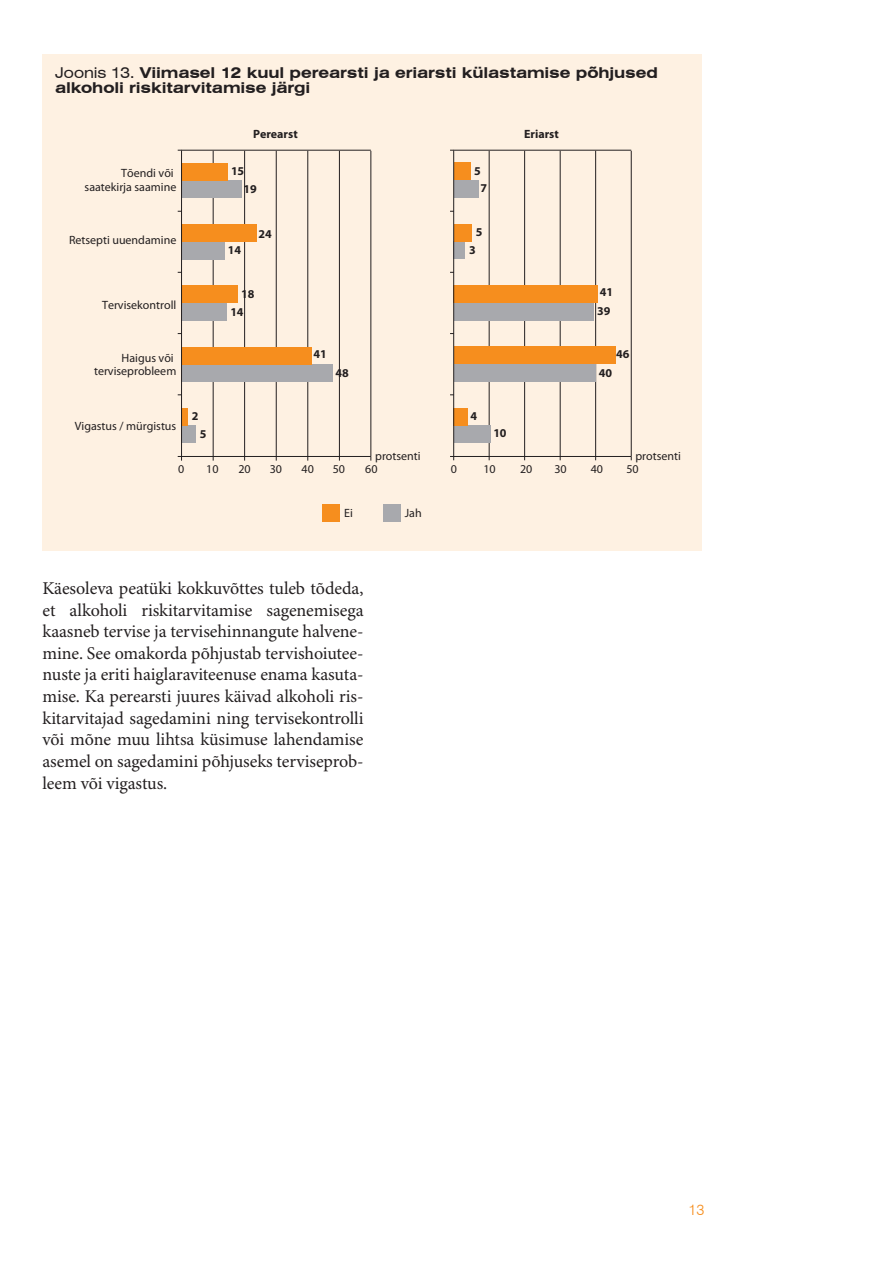
<style>
.page{position:relative;width:893px;height:1263px;background:#fff}
.page>*{position:absolute;margin:0;border:0;box-sizing:border-box;transform-origin:0 0}
.leib{font:18px/21.6px "Minion Pro";letter-spacing:-.005em;color:#231f20;text-align:justify}
.Joonise_pealkiri{font:700 expanded 15px "Swiss 721 BT";letter-spacing:-.005em;color:#231f20}
.t1{font:300 15px "Swiss 721 BT";color:#f68e1e}
.t2{font:12px/13.5px "Myriad Pro";color:#231f20;text-align:right}
.t3{font:700 12px "Myriad Pro";color:#231f20}
.s1{font-weight:400}
</style>
<div class="page">
<div style="left:43px;top:54px;width:659px;height:497px;background:#fef1e2"></div>
<div style="left:322px;top:505px;width:17px;height:17px;background:#f68e1e"></div>
<div style="left:383px;top:505px;width:17px;height:17px;background:#a8a9ad"></div>
<hr style="left:595px;top:151px;width:1px;height:305px;background:#231f20">
<hr style="left:560px;top:151px;width:1px;height:305px;background:#231f20">
<hr style="left:524px;top:151px;width:1px;height:305px;background:#231f20">
<hr style="left:489px;top:151px;width:1px;height:305px;background:#231f20">
<hr style="left:213px;top:151px;width:1px;height:305px;background:#231f20">
<hr style="left:244px;top:151px;width:1px;height:305px;background:#231f20">
<hr style="left:276px;top:151px;width:1px;height:305px;background:#231f20">
<hr style="left:308px;top:151px;width:1px;height:305px;background:#231f20">
<hr style="left:339px;top:151px;width:1px;height:305px;background:#231f20">
<hr style="left:181px;top:150px;width:190px;height:1px;background:#231f20">
<hr style="left:454px;top:150px;width:177px;height:1px;background:#231f20">
<hr style="left:181px;top:456px;width:190px;height:1px;background:#231f20">
<hr style="left:454px;top:456px;width:177px;height:1px;background:#231f20">
<div style="left:181px;top:426px;width:15px;height:17px;background:#a8a9ad"></div>
<div style="left:181px;top:364px;width:152px;height:18px;background:#a8a9ad"></div>
<div style="left:181px;top:303px;width:46px;height:18px;background:#a8a9ad"></div>
<div style="left:181px;top:242px;width:44px;height:17px;background:#a8a9ad"></div>
<div style="left:181px;top:181px;width:61px;height:17px;background:#a8a9ad"></div>
<div style="left:181px;top:408px;width:7px;height:18px;background:#f68e1e"></div>
<div style="left:181px;top:347px;width:131px;height:17px;background:#f68e1e"></div>
<div style="left:181px;top:286px;width:57px;height:17px;background:#f68e1e"></div>
<div style="left:181px;top:224px;width:76px;height:18px;background:#f68e1e"></div>
<div style="left:181px;top:163px;width:47px;height:18px;background:#f68e1e"></div>
<hr style="left:181px;top:151px;width:1px;height:305px;background:#231f20">
<hr style="left:370px;top:151px;width:1px;height:305px;background:#231f20">
<div style="left:454px;top:425px;width:37px;height:18px;background:#a8a9ad"></div>
<div style="left:454px;top:364px;width:142px;height:18px;background:#a8a9ad"></div>
<div style="left:454px;top:303px;width:139px;height:17px;background:#a8a9ad"></div>
<div style="left:454px;top:241px;width:11px;height:18px;background:#a8a9ad"></div>
<div style="left:454px;top:180px;width:25px;height:18px;background:#a8a9ad"></div>
<div style="left:454px;top:408px;width:14px;height:17px;background:#f68e1e"></div>
<div style="left:454px;top:346px;width:162px;height:18px;background:#f68e1e"></div>
<div style="left:454px;top:285px;width:144px;height:18px;background:#f68e1e"></div>
<div style="left:454px;top:224px;width:17px;height:17px;background:#f68e1e"></div>
<div style="left:454px;top:163px;width:16px;height:17px;background:#f68e1e"></div>
<hr style="left:453px;top:151px;width:1px;height:305px;background:#231f20">
<hr style="left:631px;top:151px;width:1px;height:305px;background:#231f20">
<p class="Joonise_pealkiri" style="left:55px;top:64px;width:604px"><span class="s1">Joonis 13.</span> Viimasel 12 kuul perearsti ja eriarsti külastamise põhjused</p>
<p class="Joonise_pealkiri" style="left:55px;top:79px;width:257px">alkoholi riskitarvitamise järgi</p>
<p class="t2" style="left:85px;top:167px;width:93px">Tõendi või saatekirja saamine</p>
<p class="t2" style="left:69px;top:233px;width:109px">Retsepti uuendamine</p>
<p class="t2" style="left:102px;top:298px;width:76px">Tervisekontroll</p>
<p class="t2" style="left:94px;top:351px;width:84px">Haigus või terviseprobleem</p>
<p class="t2" style="left:75px;top:419px;width:103px">Vigastus / mürgistus</p>
<p class="t3" style="left:192px;top:409px;width:8px">2</p>
<p class="t3" style="left:200px;top:427px;width:8px">5</p>
<p class="t3" style="left:253px;top:127px;width:46px">Perearst</p>
<p class="t3" style="left:524px;top:127px;width:36px">Eriarst</p>
<p class="t3" style="left:231px;top:164px;width:15px">15</p>
<p class="t3" style="left:474px;top:164px;width:8px">5</p>
<p class="t3" style="left:243px;top:183px;width:15px">19</p>
<p class="t3" style="left:228px;top:243px;width:15px">14</p>
<p class="t3" style="left:258px;top:227px;width:15px">24</p>
<p class="t3" style="left:241px;top:287px;width:15px">18</p>
<p class="t3" style="left:230px;top:305px;width:15px">14</p>
<p class="t3" style="left:314px;top:347px;width:15px">41</p>
<p class="t3" style="left:336px;top:366px;width:15px">48</p>
<p class="t3" style="left:481px;top:181px;width:8px">7</p>
<p class="t3" style="left:476px;top:226px;width:8px">5</p>
<p class="t3" style="left:469px;top:244px;width:8px">3</p>
<p class="t3" style="left:471px;top:409px;width:8px">4</p>
<p class="t3" style="left:493px;top:426px;width:15px">10</p>
<p class="t3" style="left:600px;top:286px;width:15px">41</p>
<p class="t3" style="left:597px;top:304px;width:15px">39</p>
<p class="t3" style="left:616px;top:347px;width:15px">46</p>
<p class="t3" style="left:599px;top:366px;width:15px">40</p>
<p class="t2" style="left:375px;top:449px;width:47px">protsenti</p>
<p class="t2" style="left:635px;top:449px;width:47px">protsenti</p>
<p class="t2" style="left:365px;top:463px;width:14px">60</p>
<p class="t2" style="left:178px;top:463px;width:8px">0</p>
<p class="t2" style="left:206px;top:463px;width:14px">10</p>
<p class="t2" style="left:238px;top:463px;width:14px">20</p>
<p class="t2" style="left:270px;top:463px;width:14px">30</p>
<p class="t2" style="left:302px;top:463px;width:14px">40</p>
<p class="t2" style="left:333px;top:463px;width:14px">50</p>
<p class="t2" style="left:451px;top:463px;width:8px">0</p>
<p class="t2" style="left:483px;top:463px;width:14px">10</p>
<p class="t2" style="left:520px;top:463px;width:14px">20</p>
<p class="t2" style="left:554px;top:463px;width:14px">30</p>
<p class="t2" style="left:591px;top:463px;width:14px">40</p>
<p class="t2" style="left:626px;top:463px;width:14px">50</p>
<p class="t2" style="left:344px;top:506px;width:10px">Ei</p>
<p class="t2" style="left:405px;top:506px;width:18px">Jah</p>
<p class="leib" style="left:43px;top:578px;width:323px">Käesoleva peatüki kokkuvõttes tuleb tõdeda, et alkoholi riskitarvitamise sagenemisega kaasneb tervise ja tervisehinnangute halvene&shy;mine. See omakorda põhjustab tervishoiutee&shy;nuste ja eriti haiglaraviteenuse enama kasuta&shy;mise. Ka perearsti juures käivad alkoholi ris&shy;kitarvitajad sagedamini ning tervisekontrolli või mõne muu lihtsa küsimuse lahendamise asemel on sagedamini põhjuseks terviseprob&shy;leem või vigastus.</p>
<p class="t1" style="left:688px;top:1200px;width:17px">13</p>
</div>
